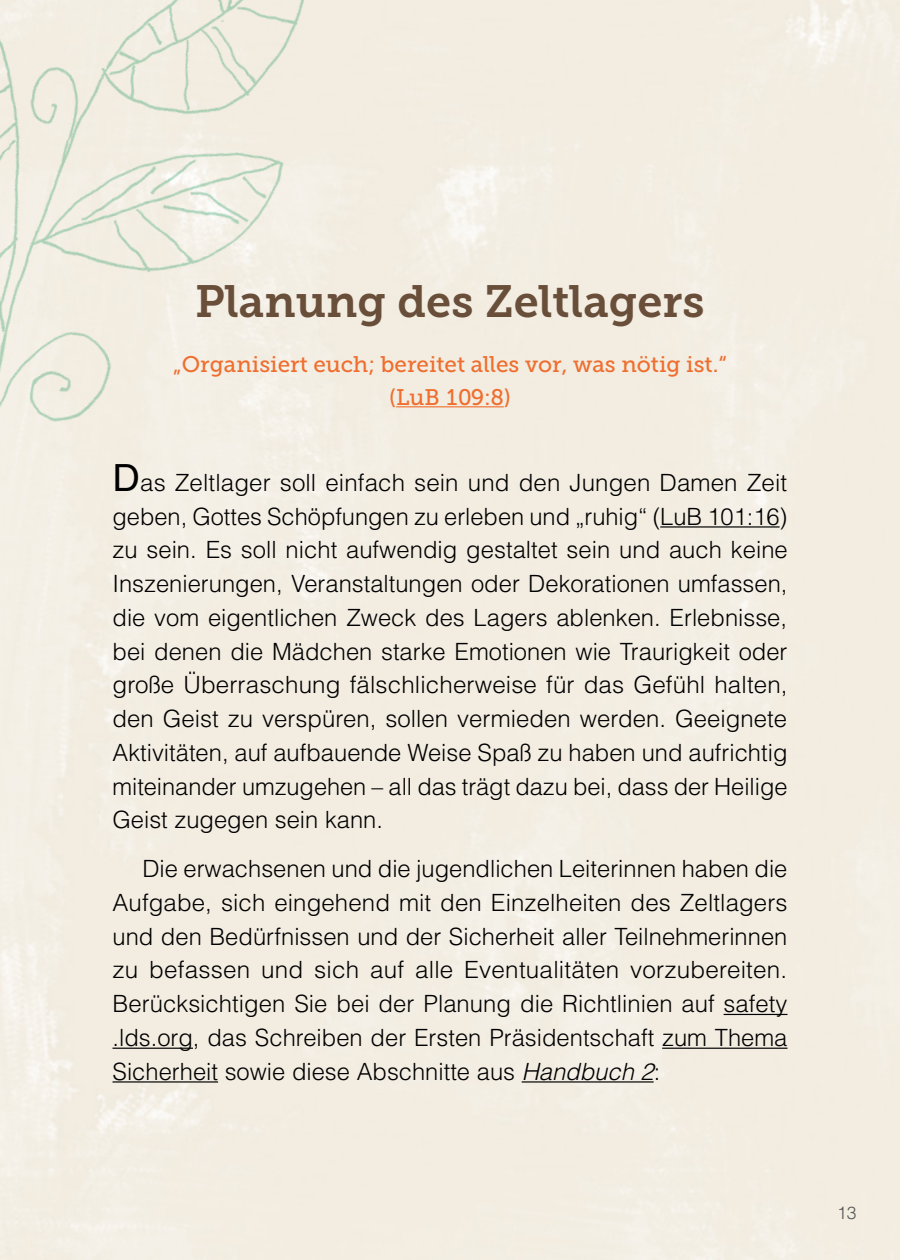
<style>
.page{position:relative;width:900px;height:1260px;background:#fff}
.page>*{position:absolute;margin:0;border:0;box-sizing:border-box;transform-origin:0 0}
.t1{font:45px "Museo Slablds Lat 700";color:#694e3a}
.p1_DropCap{font:300 23.75px/33.8px "Helveticalds Lat";color:#000;text-align:justify}
.p1{font:300 23.75px/33.8px "Helveticalds Lat";color:#000;text-align:justify}
.p1_first{font:22.5px/32.5px "Museo Slablds Lat 500";color:#ef6e2e;text-align:center}
.t2{font:300 17.5px "Helveticalds Lat";color:#535454}
.s1{font-weight:400;font-size:37.5px}
.s2{font-style:italic}
</style>
<div class="page">
<img style="left:0;top:0;width:326px;height:602px">
<hr style="left:396px;top:406px;width:108px;height:1px;background:#ef6e2e">
<hr style="left:660px;top:526px;width:120px;height:2px;background:#000">
<hr style="left:724px;top:1014px;width:64px;height:1px;background:#000">
<hr style="left:112px;top:1048px;width:81px;height:1px;background:#000">
<hr style="left:662px;top:1048px;width:125px;height:1px;background:#000">
<hr style="left:112px;top:1081px;width:106px;height:2px;background:#000">
<hr style="left:522px;top:1081px;width:132px;height:2px;background:#000">
<p class="t1" style="left:195px;top:265px;width:511px">Planung des Zeltlagers</p>
<p class="p1_first" style="left:173px;top:347px;width:555px">„Organisiert euch; bereitet alles vor, was nötig ist.“ (LuB 109:8)</p>
<p class="p1_DropCap" style="left:112px;top:465px;width:677px"><span class="s1">D</span>as Zeltlager soll einfach sein und den Jungen Damen Zeit geben, Gottes Schöpfungen zu erleben und „ruhig“ (LuB 101:16) zu sein. Es soll nicht aufwendig gestaltet sein und auch keine Inszenierungen, Veranstaltungen oder Dekorationen umfassen, die vom eigentlichen Zweck des Lagers ablenken. Erlebnisse, bei denen die Mädchen starke Emotionen wie Traurigkeit oder große Überraschung fälschlicherweise für das Gefühl halten, den Geist zu verspüren, sollen vermieden werden. Geeignete Aktivitäten, auf aufbauende Weise Spaß zu haben und aufrichtig miteinander umzugehen – all das trägt dazu bei, dass der Heilige Geist zugegen sein kann.</p>
<p class="p1" style="left:112px;top:851px;width:677px;text-indent:30px">Die erwachsenen und die jugendlichen Leiterinnen haben die Aufgabe, sich eingehend mit den Einzelheiten des Zeltlagers und den Bedürfnissen und der Sicherheit aller Teilnehmerinnen zu befassen und sich auf alle Eventualitäten vorzubereiten.<br>Berücksichtigen Sie bei der Planung die Richtlinien auf safety .lds.org, das Schreiben der Ersten Präsidentschaft zum Thema Sicherheit sowie diese Abschnitte aus <span class="s2">Handbuch 2</span>:</p>
<p class="t2" style="left:837px;top:1199px;width:21px">13</p>
</div>
